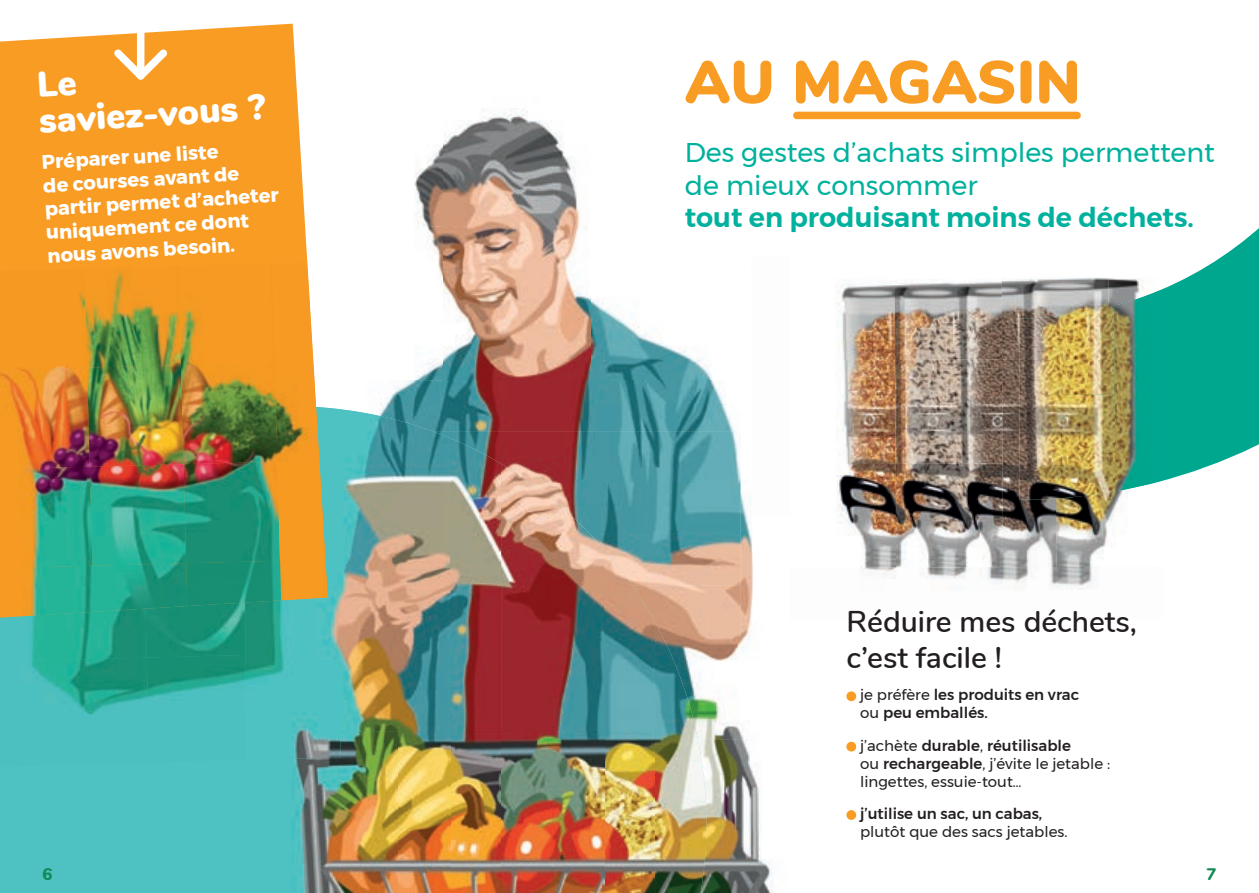
<style>
.page{position:relative;width:1259px;height:893px;background:#fff}
.page>*{position:absolute;margin:0;border:0;box-sizing:border-box;transform-origin:0 0}
.t1{font:900 60px "Nunito";color:#f89c24}
.t2{font:900 36px/36.8px "Nunito";color:#fff}
.t3{font:600 30px/36px "Nunito";color:#231f20}
.t4{font:27px/32.4px "Montserrat";color:#00b19d}
.t5{font:600 27px "Montserrat";color:#00b19d}
.t6{font:700 19.65px/23.5px "Montserrat";color:#fff}
.t7{font:800 16.65px "Nunito";color:#108954}
.t8{font:15px/18px "Montserrat";color:#231f20}
.t9{font:500 15px/18px "Montserrat";color:#231f20}
.s1{font-weight:400}
.s2{font-weight:500}
</style>
<div class="page">
<svg style="left:1019px;top:111px;width:240px;height:370px"></svg>
<div style="left:0;top:762px;width:245px;height:131px;background:#4ec2c2"></div>
<img style="left:837px;top:255px;width:271px;height:104px">
<img style="left:1108px;top:255px;width:54px;height:51px">
<img style="left:837px;top:359px;width:166px;height:225px">
<img style="left:1002px;top:359px;width:54px;height:208px">
<img style="left:1056px;top:491px;width:71px;height:75px">
<img style="left:1003px;top:566px;width:93px;height:23px">
<img style="left:1019px;top:306px;width:96px;height:194px">
<img style="left:1114px;top:289px;width:48px;height:202px">
<img style="left:414px;top:108px;width:166px;height:118px">
<img style="left:740px;top:469px;width:12px;height:168px">
<img style="left:416px;top:226px;width:296px;height:154px">
<img style="left:380px;top:380px;width:354px;height:51px">
<img style="left:450px;top:431px;width:290px;height:52px">
<img style="left:604px;top:483px;width:136px;height:51px">
<img style="left:604px;top:534px;width:136px;height:51px">
<img style="left:655px;top:585px;width:85px;height:52px">
<img style="left:706px;top:637px;width:44px;height:102px">
<img style="left:706px;top:739px;width:67px;height:154px">
<img style="left:335px;top:408px;width:115px;height:161px">
<img style="left:450px;top:438px;width:51px;height:455px">
<img style="left:501px;top:464px;width:103px;height:429px">
<img style="left:604px;top:549px;width:51px;height:344px">
<img style="left:338px;top:569px;width:112px;height:162px">
<img style="left:655px;top:622px;width:51px;height:271px">
<img style="left:245px;top:731px;width:205px;height:162px">
<img style="left:751px;top:469px;width:2px;height:151px">
<div style="left:846px;top:691px;width:10px;height:10px;background:#f89c24;border-radius:50%"></div>
<div style="left:846px;top:742px;width:10px;height:9px;background:#f89c24;border-radius:50%"></div>
<div style="left:846px;top:810px;width:10px;height:10px;background:#f89c24;border-radius:50%"></div>
<div style="left:793px;top:112px;width:287px;height:7px;background:#f89c24;border-radius:4px"></div>
<div style="left:0;top:24px;width:308px;height:245px;background:#f89c24"></div>
<img style="left:0;top:618px;width:145px;height:39px">
<img style="left:145px;top:606px;width:100px;height:51px">
<img style="left:0;top:657px;width:147px;height:53px">
<img style="left:147px;top:655px;width:98px;height:55px">
<div style="left:0;top:710px;width:150px;height:56px;background:#4cc0c0"></div>
<div style="left:148px;top:707px;width:97px;height:55px;background:#4cc0c0"></div>
<img style="left:245px;top:659px;width:96px;height:101px">
<img style="left:245px;top:558px;width:93px;height:101px">
<div style="left:319px;top:407px;width:16px;height:151px;background:#4ec2c2"></div>
<div style="left:0;top:269px;width:85px;height:98px;background:#f69922"></div>
<img style="left:85px;top:266px;width:93px;height:101px">
<img style="left:178px;top:264px;width:94px;height:101px">
<img style="left:272px;top:263px;width:47px;height:198px">
<img style="left:0;top:367px;width:87px;height:100px">
<img style="left:87px;top:365px;width:94px;height:102px">
<img style="left:181px;top:363px;width:96px;height:101px">
<img style="left:0;top:467px;width:90px;height:96px">
<img style="left:90px;top:464px;width:93px;height:99px">
<img style="left:183px;top:462px;width:94px;height:101px">
<img style="left:277px;top:461px;width:51px;height:139px">
<img style="left:0;top:563px;width:187px;height:55px">
<img style="left:186px;top:561px;width:95px;height:45px">
<div style="left:137px;top:5px;width:7px;height:75px;background:#fff;border-radius:4px"></div>
<svg style="left:114px;top:49px;width:53px;height:31px"></svg>
<h2 class="t2" style="left:35px;top:64px;width:228px;rotate:-4deg">Le saviez-vous ?</h2>
<h3 class="t6" style="left:40px;top:151px;width:236px;rotate:-4deg">Préparer une liste<br>de courses avant de partir permet d’acheter uniquement ce dont nous avons besoin.</h3>
<h1 class="t1" style="left:685px;top:38px;width:397px">AU MAGASIN</h1>
<h3 class="t4" style="left:685px;top:136px;width:532px">Des gestes d’achats simples permettent de mieux consommer</h3>
<h3 class="t5" style="left:685px;top:196px;width:510px">tout en produisant moins de déchets.</h3>
<h3 class="t3" style="left:846px;top:602px;width:292px">Réduire mes déchets, c’est facile !</h3>
<p class="t9" style="left:860px;top:686px;width:220px"><span class="s1">je préfère</span> les produits en vrac <span class="s1">ou</span> peu emballés.</p>
<p class="t8" style="left:860px;top:736px;width:251px">j’achète <span class="s2">durable</span>, <span class="s2">réutilisable<br></span>ou <span class="s2">rechargeable</span>, j’évite le jetable : lingettes, essuie-tout…</p>
<p class="t9" style="left:860px;top:805px;width:184px">j’utilise un sac, un cabas,</p>
<p class="t8" style="left:860px;top:823px;width:209px">plutôt que des sacs jetables.</p>
<p class="t7" style="left:43px;top:862px;width:12px">6</p>
<p class="t7" style="left:1206px;top:862px;width:12px">7</p>
</div>
